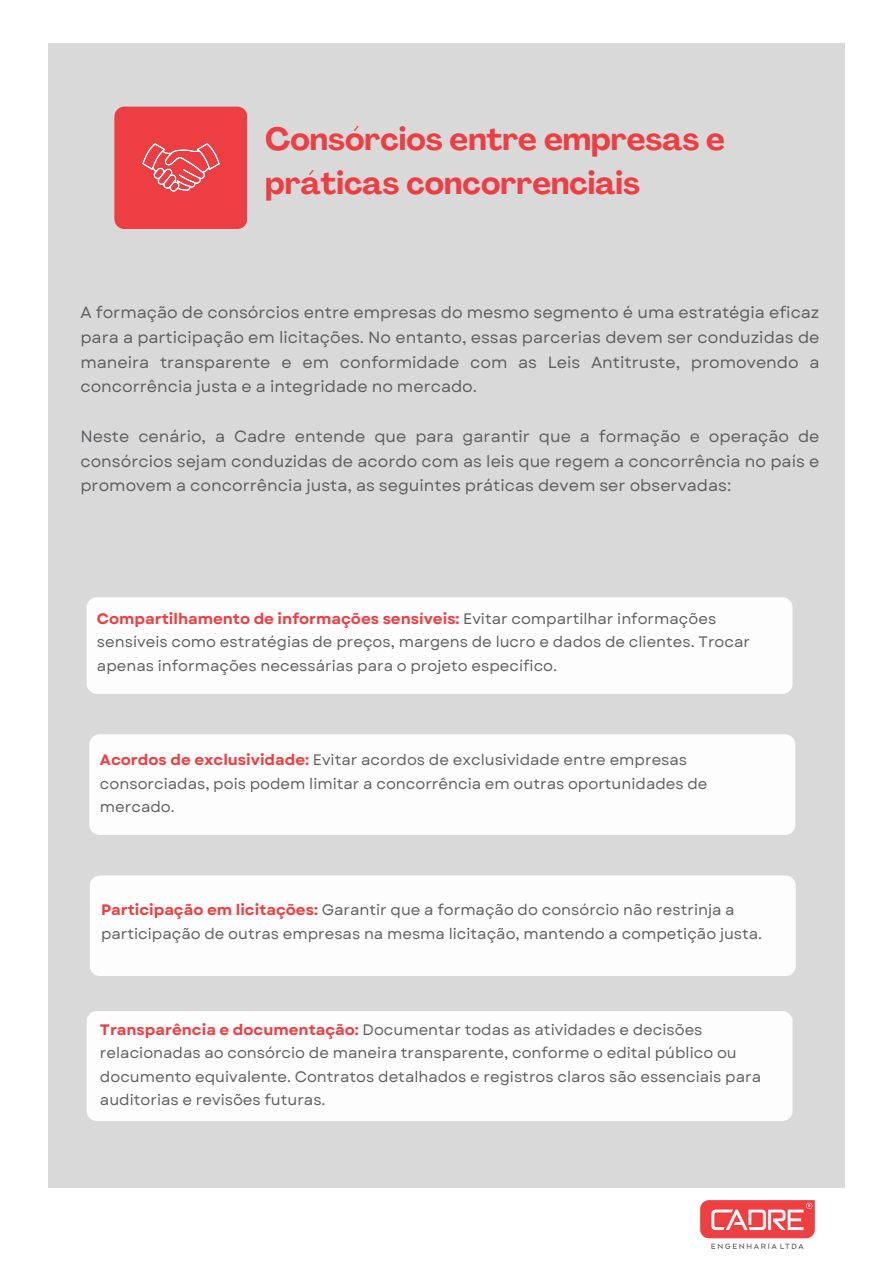
<style>
.page{position:relative;width:894px;height:1264px;background:#fff}
.page>*{position:absolute;margin:0;border:0;box-sizing:border-box;transform-origin:0 0}
.t1{font:700 31.5px/43.8px "Agrandir";color:#ed3f43}
.t2{font:16.2px/24.8px "Garet";color:#5f5f61;text-align:justify}
.t3{font:15.15px/23.7px "Garet";color:#5f5f61}
.t4{font:700 15.15px "Garet";color:#ed3f43}
.s1{font-weight:400;color:#5f5f61}
.s2{font-weight:700;color:#ed3f43}
</style>
<div class="page">
<div style="left:49px;top:43px;width:795px;height:1144px;background:#d9d9d9"></div>
<div style="left:89px;top:734px;width:706px;height:101px;background:#fefdfd;border-radius:10px"></div>
<div style="left:90px;top:875px;width:705px;height:101px;background:#fefdfd;border-radius:10px"></div>
<div style="left:87px;top:1011px;width:705px;height:109px;background:#fefdfd;border-radius:10px"></div>
<img style="left:700px;top:1200px;width:113px;height:48px">
<div style="left:87px;top:597px;width:705px;height:96px;background:#fefdfd;border-radius:10px"></div>
<div style="left:114px;top:107px;width:133px;height:122px;background:#ed3f43;border-radius:10px"></div>
<img style="left:142px;top:143px;width:77px;height:49px">
<p class="t1" style="left:265px;top:120px;width:461px">Consórcios entre empresas e práticas concorrenciais</p>
<p class="t2" style="left:80px;top:300px;width:740px">A formação de consórcios entre empresas do mesmo segmento é uma estratégia eficaz para a participação em licitações. No entanto, essas parcerias devem ser conduzidas de maneira transparente e em conformidade com as Leis Antitruste, promovendo a concorrência justa e a integridade no mercado.</p>
<p class="t2" style="left:80px;top:424px;width:740px">Neste cenário, a Cadre entende que para garantir que a formação e operação de consórcios sejam conduzidas de acordo com as leis que regem a concorrência no país e promovem a concorrência justa, as seguintes práticas devem ser observadas:</p>
<p class="t4" style="left:97px;top:607px;width:620px">Compartilhamento de informações sensíveis: <span class="s1">Evitar compartilhar informações</span></p>
<p class="t3" style="left:97px;top:630px;width:654px">sensíveis como estratégias de preços, margens de lucro e dados de clientes. Trocar</p>
<p class="t3" style="left:97px;top:653px;width:461px">apenas informações necessárias para o projeto específico.</p>
<p class="t3" style="left:100px;top:748px;width:609px"><span class="s2">Acordos de exclusividade:</span> Evitar acordos de exclusividade entre empresas consorciadas, pois podem limitar a concorrência em outras oportunidades de mercado.</p>
<p class="t3" style="left:101px;top:898px;width:635px"><span class="s2">Participação em licitações:</span> Garantir que a formação do consórcio não restrinja a</p>
<p class="t3" style="left:101px;top:921px;width:662px">participação de outras empresas na mesma licitação, mantendo a competição justa.</p>
<p class="t3" style="left:100px;top:1017px;width:662px"><span class="s2">Transparência e documentação:</span> Documentar todas as atividades e decisões relacionadas ao consórcio de maneira transparente, conforme o edital público ou documento equivalente. Contratos detalhados e registros claros são essenciais para auditorias e revisões futuras.</p>
</div>
